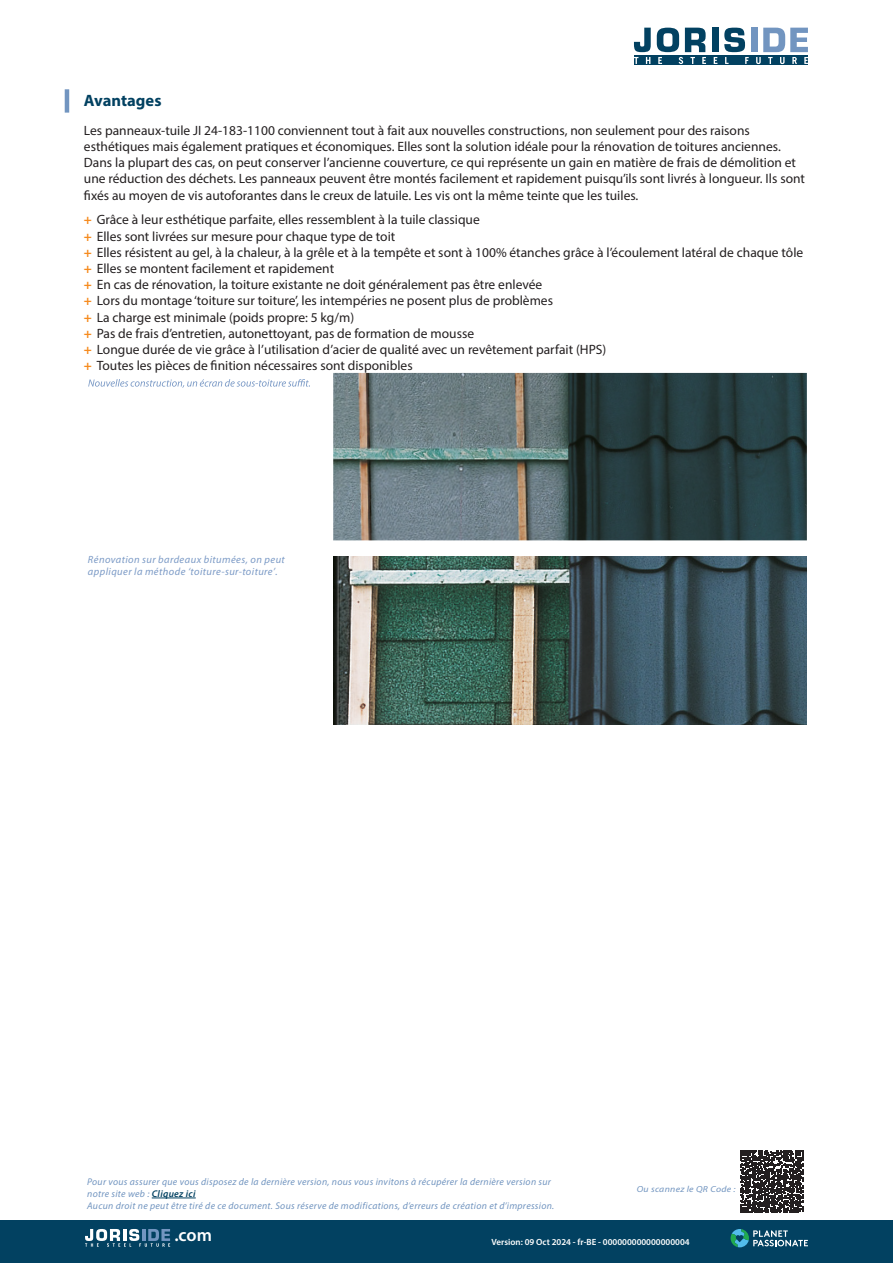
<style>
.page{position:relative;width:893px;height:1263px;background:#fff}
.page>*{position:absolute;margin:0;border:0;box-sizing:border-box;transform-origin:0 0}
.t1{font:600 18px "Myriad Pro";color:#fff}
.t2{font:700 16.5px "Myriad Pro";color:#024161}
.t3{font:13.5px/16.2px "Myriad Pro";color:#231f20}
.t4{font:italic 10.5px/12.6px "Myriad Pro";letter-spacing:.04em;color:#7b9ac6}
.Bijschrift{font:italic 9.75px/11.7px "Myriad Pro";letter-spacing:.03em;color:#7295c0}
.Product_Code{font:600 9px "Myriad Pro";color:#fff}
.Bijschrift-2{font:italic 8.7px "Myriad Pro";letter-spacing:.03em;color:#7295c0;scale:1.11 1}
.s1{font-weight:700;color:#f68b1f}
.s2{font-weight:600;color:#024161}
</style>
<div class="page">
<div style="left:0;top:1220px;width:893px;height:43px;background:#024161"></div>
<div style="left:634px;top:56px;width:174px;height:9px;background:#024161"></div>
<div style="left:712px;top:28px;width:6px;height:24px;background:#024161"></div>
<div style="left:751px;top:28px;width:7px;height:24px;background:#7295c0"></div>
<svg style="left:634px;top:28px;width:17px;height:36px"></svg>
<svg style="left:657px;top:28px;width:49px;height:36px"></svg>
<svg style="left:714px;top:57px;width:3px;height:7px"></svg>
<svg style="left:724px;top:28px;width:25px;height:36px"></svg>
<svg style="left:756px;top:28px;width:52px;height:36px"></svg>
<svg style="left:85px;top:1229px;width:85px;height:18px"></svg>
<svg style="left:731px;top:1229px;width:77px;height:18px"></svg>
<hr style="left:152px;top:1198px;width:44px;height:1px;background:#024161">
<svg style="left:740px;top:1150px;width:63px;height:63px"></svg>
<hr style="left:65px;top:89px;width:4px;height:24px;background:#7295c0">
<svg style="left:88px;top:379px;width:222px;height:9px"></svg>
<img style="left:333px;top:373px;width:474px;height:167px">
<img style="left:333px;top:557px;width:474px;height:167px">
<p class="t2" style="left:84px;top:90px;width:79px">Avantages</p>
<p class="t3" style="left:84px;top:122px;width:722px">Les panneaux-tuile JI 24-183-1100 conviennent tout à fait aux nouvelles constructions, non seulement pour des raisons esthétiques mais également pratiques et économiques. Elles sont la solution idéale pour la rénovation de toitures anciennes.<br>Dans la plupart des cas, on peut conserver l’ancienne couverture, ce qui représente un gain en matière de frais de démolition et une réduction des déchets. Les panneaux peuvent être montés facilement et rapidement puisqu’ils sont livrés à longueur. Ils sont fixés au moyen de vis autoforantes dans le creux de latuile. Les vis ont la même teinte que les tuiles.</p>
<p class="t3" style="left:84px;top:212px;width:397px"><span class="s1">+</span> Grâce à leur esthétique parfaite, elles ressemblent à la tuile classique</p>
<p class="t3" style="left:84px;top:228px;width:313px"><span class="s1">+</span> Elles sont livrées sur mesure pour chaque type de toit</p>
<p class="t3" style="left:84px;top:244px;width:721px"><span class="s1">+</span> Elles résistent au gel, à la chaleur, à la grêle et à la tempête et sont à 100% étanches grâce à l’écoulement latéral de chaque tôle</p>
<p class="t3" style="left:84px;top:260px;width:252px"><span class="s1">+</span> Elles se montent facilement et rapidement</p>
<p class="t3" style="left:84px;top:276px;width:460px"><span class="s1">+</span> En cas de rénovation, la toiture existante ne doit généralement pas être enlevée</p>
<p class="t3" style="left:84px;top:293px;width:471px"><span class="s1">+</span> Lors du montage ‘toiture sur toiture’, les intempéries ne posent plus de problèmes</p>
<p class="t3" style="left:84px;top:309px;width:272px"><span class="s1">+</span> La charge est minimale (poids propre: 5 kg/m)</p>
<p class="t3" style="left:84px;top:325px;width:392px"><span class="s1">+</span> Pas de frais d’entretien, autonettoyant, pas de formation de mousse</p>
<p class="t3" style="left:84px;top:341px;width:524px"><span class="s1">+</span> Longue durée de vie grâce à l’utilisation d’acier de qualité avec un revêtement parfait (HPS)</p>
<p class="t3" style="left:84px;top:357px;width:330px"><span class="s1">+</span> Toutes les pièces de finition nécessaires sont disponibles</p>
<p class="t4" style="left:88px;top:552px;width:198px">Rénovation sur bardeaux bitumées, on peut appliquer la méthode ‘toiture-sur-toiture’.</p>
<p class="Bijschrift" style="left:87px;top:1176px;width:465px">Pour vous assurer que vous disposez de la dernière version, nous vous invitons à récupérer la dernière version sur notre site web : <span class="s2">Cliquez ici</span></p>
<p class="Bijschrift" style="left:87px;top:1199px;width:469px">Aucun droit ne peut être tiré de ce document. Sous réserve de modifications, d’erreurs de création et d’impression.</p>
<p class="Bijschrift-2" style="left:637px;top:1184px;width:91px">Ou scannez le QR Code :</p>
<h1 class="t1" style="left:174px;top:1223px;width:39px">.com</h1>
<p class="Product_Code" style="left:491px;top:1236px;width:200px">Version: 09 Oct 2024 - fr-BE - 000000000000000004</p>
</div>
